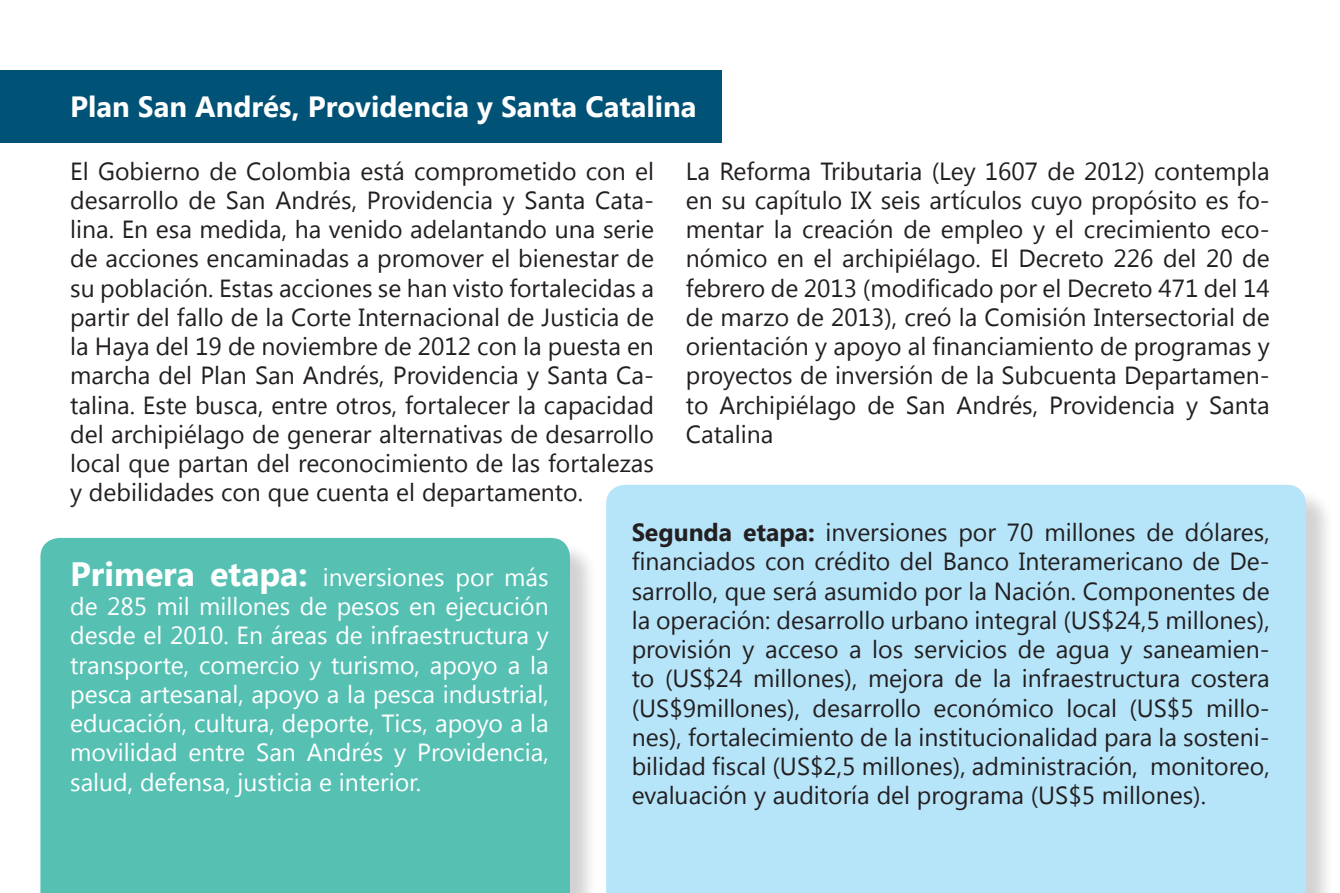
<style>
.page{position:relative;width:1340px;height:893px;background:#fff}
.page>*{position:absolute;margin:0;border:0;box-sizing:border-box;transform-origin:0 0}
.t1{font:700 29.25px "Segoe UI";color:#fff}
.t2{font:24.75px/29.2px "Segoe UI";color:#231f20;text-align:justify}
.t3{font:24.75px/29.2px "Segoe UI";color:#fff;text-align:justify}
.s1{font-weight:700;font-size:33.75px}
.s2{font-weight:700}
</style>
<div class="page">
<div style="left:0;top:70px;width:721px;height:72px;background:#005376"></div>
<div style="left:43px;top:541px;width:555px;height:352px;background:#231f20;opacity:.2"></div>
<div style="left:40px;top:538px;width:530px;height:355px;background:#56c1b3"></div>
<div style="left:609px;top:488px;width:725px;height:405px;background:#231f20;opacity:.2"></div>
<div style="left:606px;top:485px;width:699px;height:408px;background:#b6e4f9"></div>
<p class="t1" style="left:70px;top:86px;width:628px">Plan San Andrés, Providencia y Santa Catalina</p>
<p class="t2" style="left:70px;top:155px;width:585px">El Gobierno de Colombia está comprometido con el desarrollo de San Andrés, Providencia y Santa Cata&shy;lina. En esa medida, ha venido adelantando una serie de acciones encaminadas a promover el bienestar de su población. Estas acciones se han visto fortalecidas a partir del fallo de la Corte Internacional de Justicia de la Haya del 19 de noviembre de 2012 con la puesta en marcha del Plan San Andrés, Providencia y Santa Ca&shy;talina. Este busca, entre otros, fortalecer la capacidad del archipiélago de generar alternativas de desarrollo local que partan del reconocimiento de las fortalezas y debilidades con que cuenta el departamento.</p>
<p class="t2" style="left:686px;top:155px;width:585px">La Reforma Tributaria (Ley 1607 de 2012) contempla en su capítulo IX seis artículos cuyo propósito es fo&shy;mentar la creación de empleo y el crecimiento eco&shy;nómico en el archipiélago. El Decreto 226 del 20 de febrero de 2013 (modificado por el Decreto 471 del 14 de marzo de 2013), creó la Comisión Intersectorial de orientación y apoyo al financiamiento de programas y proyectos de inversión de la Subcuenta Departamen&shy;to Archipiélago de San Andrés, Providencia y Santa Catalina</p>
<p class="t3" style="left:70px;top:561px;width:480px"><span class="s1">Primera etapa:</span> inversiones por más de 285 mil millones de pesos en ejecución desde el 2010. En áreas de infraestructura y transporte, comercio y turismo, apoyo a la pesca artesanal, apoyo a la pesca industrial, educación, cultura, deporte, Tics, apoyo a la movilidad entre San Andrés y Providencia, salud, defensa, justicia e interior.</p>
<p class="t2" style="left:631px;top:517px;width:639px"><span class="s2">Segunda etapa:</span> inversiones por 70 millones de dólares, financiados con crédito del Banco Interamericano de De&shy;sarrollo, que será asumido por la Nación. Componentes de la operación: desarrollo urbano integral (US$24,5 millones), provisión y acceso a los servicios de agua y saneamien&shy;to (US$24 millones), mejora de la infraestructura costera (US$9millones), desarrollo económico local (US$5 millo&shy;nes), fortalecimiento de la institucionalidad para la sosteni&shy;bilidad fiscal (US$2,5 millones), administración, monitoreo, evaluación y auditoría del programa (US$5 millones).</p>
</div>
